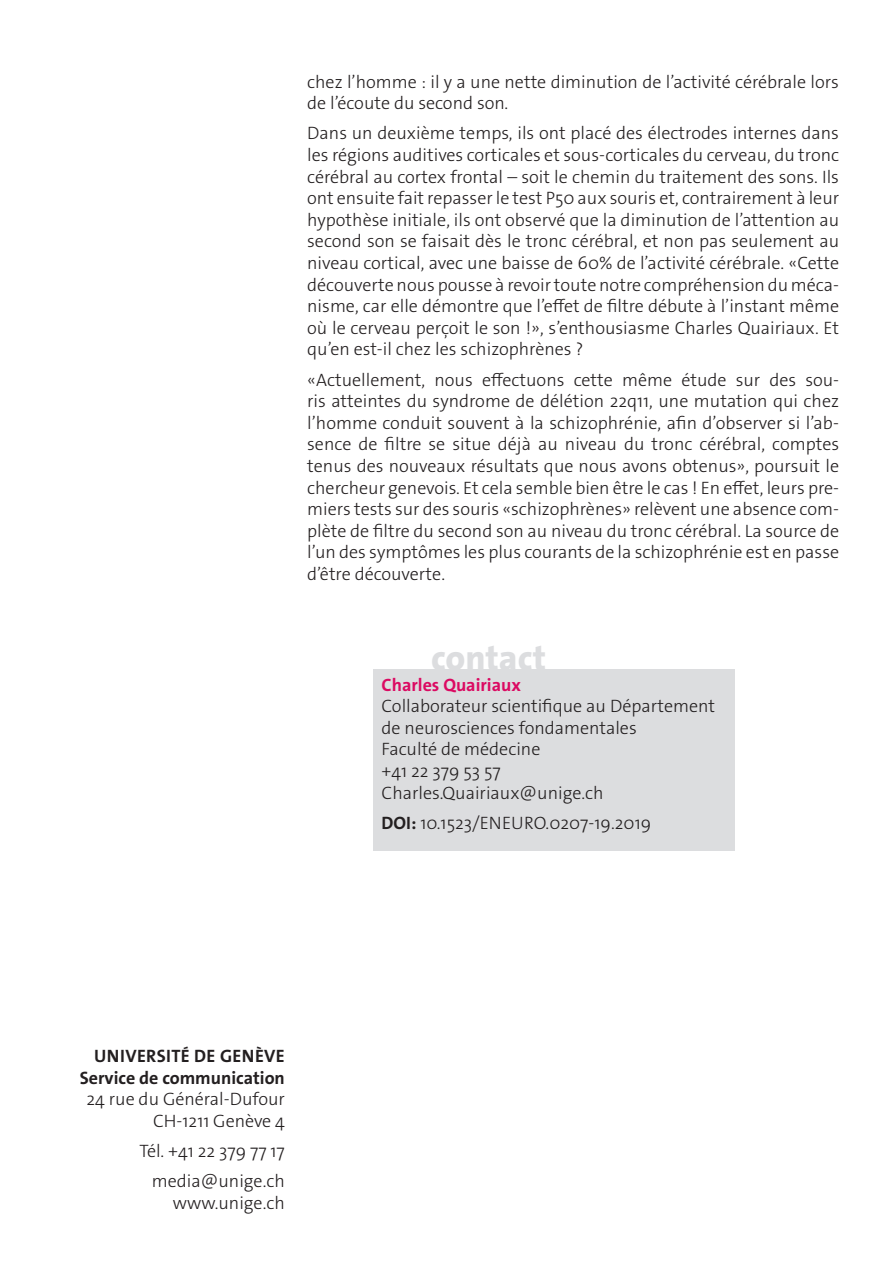
<style>
.page{position:relative;width:893px;height:1263px;background:#fff}
.page>*{position:absolute;margin:0;border:0;box-sizing:border-box;transform-origin:0 0}
._4__texte_courant{font:800 35.7px "The Sans Os F";color:#dcdddf}
._4__texte_courant-2{font:300 18px/21.6px "The Sans Os F";color:#231f20}
.texte_courant{font:300 18px/21.6px "The Sans Os F";color:#231f20;text-align:right}
.texte_courant-2{font:700 18px "The Sans Os F";letter-spacing:.02em;color:#231f20}
.s1{font-weight:700;color:#db0a62}
.s2{font-weight:700}
</style>
<div class="page">
<div style="left:373px;top:669px;width:362px;height:181px;background:#dcdddf"></div>
<p class="_4__texte_courant-2" style="left:307px;top:71px;width:533px">chez l’homme : il y a une nette diminution de l’activité cérébrale lors de l’écoute du second son.</p>
<p class="_4__texte_courant-2" style="left:307px;top:123px;width:533px;text-align:justify">Dans un deuxième temps, ils ont placé des électrodes internes dans les régions auditives corticales et sous-corticales du cerveau, du tronc cérébral au cortex frontal – soit le chemin du traitement des sons. Ils ont ensuite fait repasser le test P50 aux souris et, contrairement à leur hypothèse initiale, ils ont observé que la diminution de l’attention au second son se faisait dès le tronc cérébral, et non pas seulement au niveau cortical, avec une baisse de 60% de l’activité cérébrale. «Cette découverte nous pousse à revoir toute notre compréhension du méca&shy;nisme, car elle démontre que l’effet de filtre débute à l’instant même où le cerveau perçoit le son !», s’enthousiasme Charles Quairiaux. Et qu’en est-il chez les schizophrènes ?</p>
<p class="_4__texte_courant-2" style="left:307px;top:369px;width:533px;text-align:justify">«Actuellement, nous effectuons cette même étude sur des sou&shy;ris atteintes du syndrome de délétion 22q11, une mutation qui chez l’homme conduit souvent à la schizophrénie, afin d’observer si l’ab&shy;sence de filtre se situe déjà au niveau du tronc cérébral, comptes tenus des nouveaux résultats que nous avons obtenus», poursuit le chercheur genevois. Et cela semble bien être le cas ! En effet, leurs pre&shy;miers tests sur des souris «schizophrènes» relèvent une absence com&shy;plète de filtre du second son au niveau du tronc cérébral. La source de l’un des symptômes les plus courants de la schizophrénie est en passe d’être découverte.</p>
<p class="_4__texte_courant" style="left:431px;top:634px;width:116px">contact</p>
<p class="_4__texte_courant-2" style="left:382px;top:674px;width:335px"><span class="s1">Charles Quairiaux<br></span>Collaborateur scientifique au Département de neurosciences fondamentales<br>Faculté de médecine<br>+41 22 379 53 57<br>Charles.Quairiaux@unige.ch</p>
<p class="_4__texte_courant-2" style="left:382px;top:812px;width:271px"><span class="s2">DOI:</span> 10.1523/ENEURO.0207-19.2019</p>
<p class="texte_courant-2" style="left:94px;top:1044px;width:192px">UNIVERSITÉ DE GENÈVE</p>
<p class="texte_courant" style="left:80px;top:1067px;width:207px"><span class="s2">Service de communication<br></span>24 rue du Général-Dufour<br>CH-1211 Genève 4</p>
<p class="texte_courant" style="left:139px;top:1140px;width:147px">Tél. +41 22 379 77 17</p>
<p class="texte_courant" style="left:152px;top:1170px;width:135px">media@unige.ch www.unige.ch</p>
</div>
